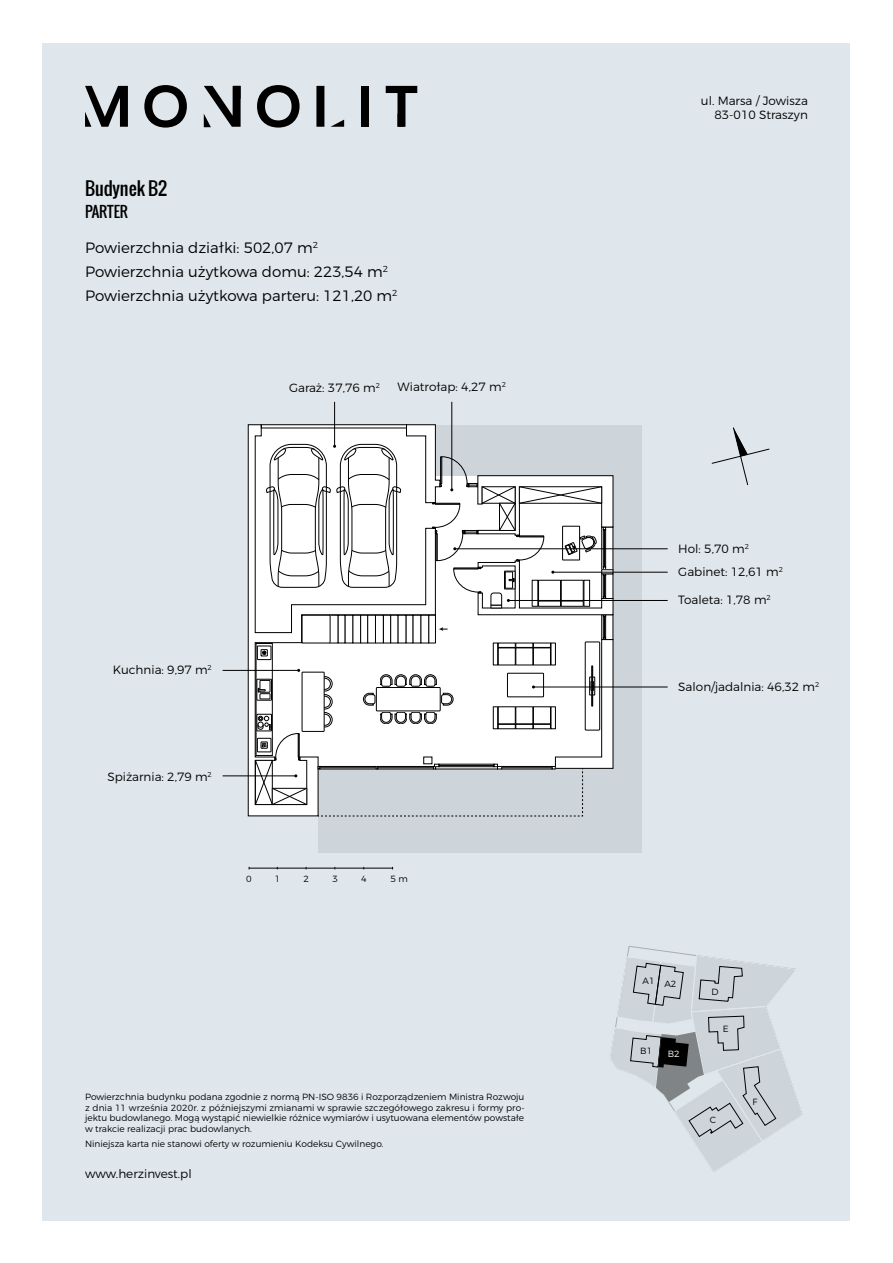
<style>
.page{position:relative;width:893px;height:1263px;background:#fff}
.page>*{position:absolute;margin:0;border:0;box-sizing:border-box;transform-origin:0 0}
.t1{font:18px "Oswald";color:#000}
.t2{font:300 15px/24px "Montserrat";color:#000}
.t3{font:15px "Oswald";color:#000}
.t4{font:300 12px/14.4px "Montserrat";color:#000;text-align:right}
.t5{font:300 9px/10.8px "Montserrat";color:#000;text-align:justify}
.t6{font:300 9px "Montserrat";color:#fff}
</style>
<div class="page">
<div style="left:43px;top:43px;width:807px;height:1177px;background:#dfe7ec"></div>
<svg style="left:144px;top:85px;width:43px;height:43px"></svg>
<svg style="left:257px;top:85px;width:43px;height:43px"></svg>
<div style="left:361px;top:86px;width:8px;height:41px;background:#000"></div>
<svg style="left:331px;top:120px;width:13px;height:7px"></svg>
<svg style="left:386px;top:86px;width:31px;height:41px"></svg>
<svg style="left:204px;top:86px;width:37px;height:41px"></svg>
<svg style="left:316px;top:86px;width:8px;height:41px"></svg>
<svg style="left:85px;top:86px;width:43px;height:41px"></svg>
<div style="left:436px;top:425px;width:205px;height:51px;background:#ced5da"></div>
<div style="left:613px;top:471px;width:28px;height:381px;background:#ced5da"></div>
<div style="left:318px;top:768px;width:314px;height:84px;background:#ced5da"></div>
<svg style="left:247px;top:424px;width:8px;height:393px;background:#d2d3d3"></svg>
<svg style="left:610px;top:946px;width:193px;height:225px"></svg>
<hr style="left:533px;top:687px;width:135px;height:1px;background:#000">
<hr style="left:508px;top:600px;width:160px;height:1px;background:#000">
<hr style="left:553px;top:572px;width:115px;height:1px;background:#000">
<hr style="left:455px;top:548px;width:213px;height:1px;background:#000">
<hr style="left:451px;top:402px;width:1px;height:88px;background:#000">
<hr style="left:334px;top:402px;width:1px;height:44px;background:#000">
<hr style="left:223px;top:670px;width:76px;height:1px;background:#000">
<hr style="left:223px;top:775px;width:73px;height:1px;background:#000">
<svg style="left:255px;top:424px;width:359px;height:393px"></svg>
<svg style="left:712px;top:428px;width:57px;height:57px"></svg>
<svg style="left:249px;top:867px;width:144px;height:2px"></svg>
<h1 class="t1" style="left:85px;top:174px;width:83px">Budynek B2</h1>
<h2 class="t3" style="left:85px;top:200px;width:45px">PARTER</h2>
<h2 class="t2" style="left:85px;top:235px;width:314px">Powierzchnia działki: 502,07 m<sup>2<br></sup>Powierzchnia użytkowa domu: 223,54 m<sup>2<br></sup>Powierzchnia użytkowa parteru: 121,20 m<sup>2</sup></h2>
<h3 class="t4" style="left:289px;top:381px;width:92px">Garaż: 37,76 m<sup>2</sup></h3>
<h3 class="t4" style="left:398px;top:379px;width:110px">Wiatrołap: 4,27 m<sup>2</sup></h3>
<h3 class="t4" style="left:113px;top:662px;width:101px">Kuchnia: 9,97 m<sup>2</sup></h3>
<h3 class="t4" style="left:107px;top:769px;width:106px">Spiżarnia: 2,79 m<sup>2</sup></h3>
<p class="t5" style="left:246px;top:873px;width:7px">0</p>
<p class="t5" style="left:275px;top:873px;width:7px">1</p>
<p class="t5" style="left:304px;top:873px;width:7px">2</p>
<p class="t5" style="left:332px;top:873px;width:7px">3</p>
<p class="t5" style="left:361px;top:873px;width:7px">4</p>
<p class="t5" style="left:390px;top:873px;width:19px">5 m</p>
<p class="t5" style="left:85px;top:1091px;width:441px">Powierzchnia budynku podana zgodnie z normą PN-ISO 9836 i Rozporządzeniem Ministra Rozwoju z dnia 11 września 2020r. z późniejszymi zmianami w sprawie szczegółowego zakresu i formy pro&shy;jektu budowlanego. Mogą wystąpić niewielkie różnice wymiarów i usytuowana elementów powstałe w trakcie realizacji prac budowlanych.</p>
<p class="t5" style="left:85px;top:1138px;width:300px">Niniejsza karta nie stanowi oferty w rozumieniu Kodeksu Cywilnego.</p>
<h3 class="t4" style="left:85px;top:1166px;width:108px">www.herzinvest.pl</h3>
<h3 class="t4" style="left:701px;top:93px;width:109px">ul. Marsa / Jowisza<br>83-010 Straszyn</h3>
<h3 class="t4" style="left:678px;top:541px;width:72px">Hol: 5,70 m<sup>2</sup></h3>
<h3 class="t4" style="left:678px;top:565px;width:106px">Gabinet: 12,61 m<sup>2</sup></h3>
<h3 class="t4" style="left:678px;top:592px;width:94px">Toaleta: 1,78 m<sup>2</sup></h3>
<h3 class="t4" style="left:678px;top:679px;width:143px">Salon/jadalnia: 46,32 m<sup>2</sup></h3>
<p class="t5" style="left:643px;top:975px;width:14px">A1</p>
<p class="t5" style="left:664px;top:978px;width:14px">A2</p>
<p class="t5" style="left:712px;top:986px;width:9px">D</p>
<p class="t5" style="left:723px;top:1023px;width:7px">E</p>
<p class="t5" style="left:640px;top:1046px;width:13px">B1</p>
<p class="t6" style="left:668px;top:1048px;width:13px">B2</p>
<p class="t5" style="left:710px;top:1114px;width:8px">C</p>
<p class="t5" style="left:752px;top:1096px;width:7px">F</p>
</div>
